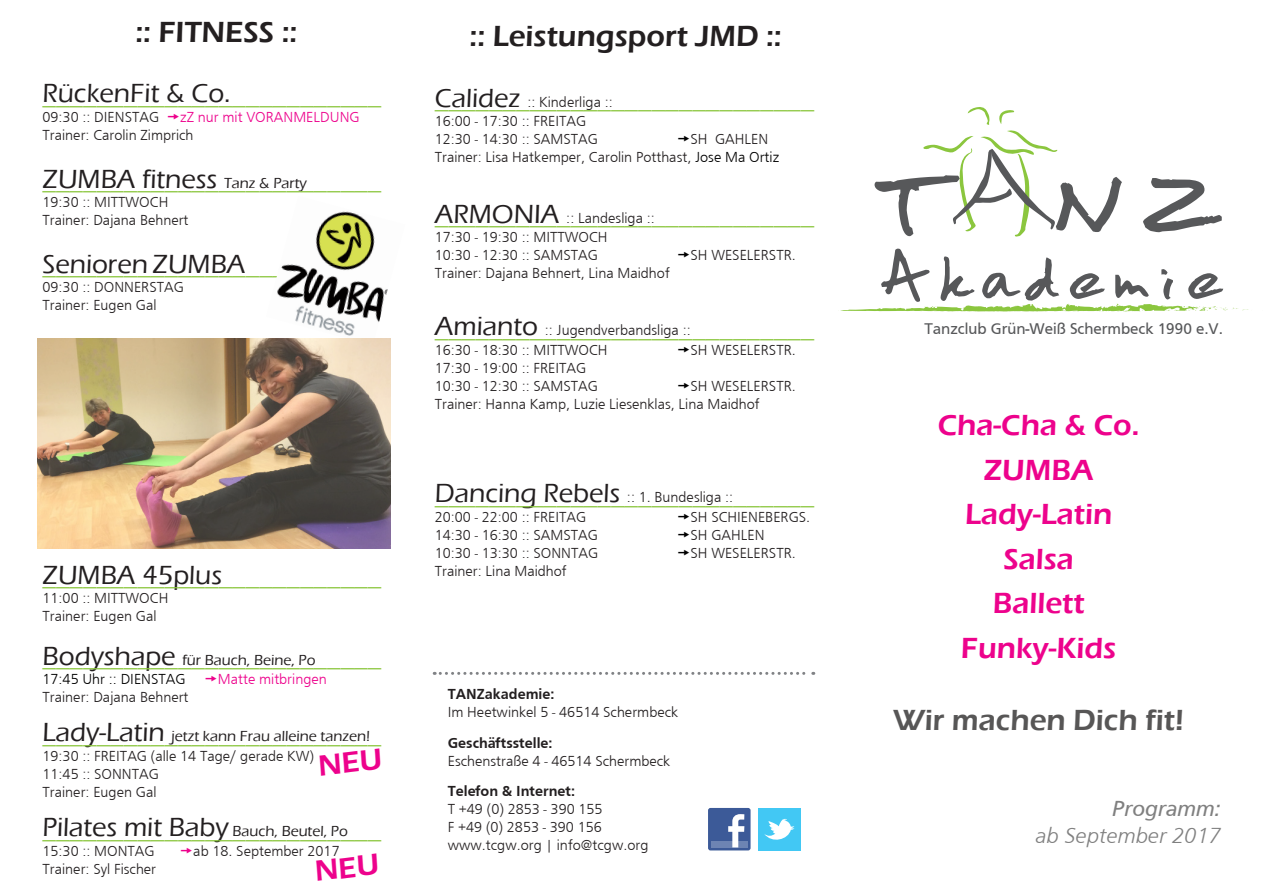
<style>
.page{position:relative;width:1263px;height:893px;background:#fff}
.page>*{position:absolute;margin:0;border:0;box-sizing:border-box;transform-origin:0 0}
.t1{font:95.85px "Moan Hand";color:#57585a}
.t2{font:66.6px "Moan Hand";letter-spacing:.18em;color:#57585a}
.t3{font:600 30px "Eras ITC";color:#ed028c}
.HTML_Preformatted{font:600 30px "Eras ITC";color:#231f20}
.t4{font:600 30px "Eras ITC";color:#575656}
.t5{font:500 27px "Eras ITC";color:#8bc63e}
.t6{font:500 27px "Eras ITC";color:#231f20}
.t7{font:italic 300 22.5px "Frutus T";color:#808080}
.t8{font:italic 22.5px "Frutus T";color:#808080}
.t9{font:15.9px "Frutus T";color:#57585a}
.HTML_Preformatted-2{font:300 15px "Frutus T";color:#231f20}
.t10{font:500 15px "Eras ITC";color:#231f20}
.t11{font:500 15px "Frutus T";color:#231f20}
.HTML_Preformatted-3{font:300 15px "Frutus T";color:#ed028c}
.t12{font:300 15px "Frutus T";color:#000}
.s1{color:#000}
</style>
<div class="page">
<div style="left:708px;top:808px;width:42px;height:42px;background:#3c5a98;border-radius:2px"></div>
<div style="left:711px;top:841px;width:36px;height:6px;background:#6d84b3"></div>
<svg style="left:728px;top:814px;width:16px;height:33px"></svg>
<div style="left:758px;top:808px;width:42px;height:42px;background:#42c8f4"></div>
<svg style="left:764px;top:819px;width:30px;height:21px"></svg>
<svg style="left:434px;top:672px;width:380px;height:3px"></svg>
<img style="left:277px;top:211px;width:114px;height:134px">
<svg style="left:923px;top:107px;width:135px;height:130px"></svg>
<svg style="left:840px;top:303px;width:409px;height:9px"></svg>
<img style="left:38px;top:338px;width:352px;height:211px">
<p class="HTML_Preformatted" style="left:135px;top:15px;width:164px">:: FITNESS ::</p>
<p class="t6" style="left:43px;top:78px;width:189px">RückenFit &amp; Co.</p>
<p class="t5" style="left:43px;top:80px;width:340px">_________________________</p>
<p class="HTML_Preformatted-2" style="left:43px;top:108px;width:118px">09:30 :: DIENSTAG</p>
<p class="HTML_Preformatted-3" style="left:180px;top:108px;width:181px">zZ nur mit VORANMELDUNG</p>
<p class="HTML_Preformatted-2" style="left:43px;top:126px;width:153px">Trainer: Carolin Zimprich</p>
<p class="t6" style="left:43px;top:164px;width:176px">ZUMBA fitness</p>
<p class="t5" style="left:43px;top:165px;width:340px">_________________________</p>
<p class="t10" style="left:224px;top:174px;width:84px">Tanz &amp; Party</p>
<p class="HTML_Preformatted-2" style="left:43px;top:193px;width:127px">19:30 :: MITTWOCH</p>
<p class="HTML_Preformatted-2" style="left:43px;top:211px;width:148px">Trainer: Dajana Behnert</p>
<p class="t6" style="left:43px;top:249px;width:205px">Senioren ZUMBA</p>
<p class="t5" style="left:43px;top:250px;width:259px">___________________</p>
<p class="HTML_Preformatted-2" style="left:43px;top:279px;width:143px">09:30 :: DONNERSTAG</p>
<p class="HTML_Preformatted-2" style="left:43px;top:297px;width:115px">Trainer: Eugen Gal</p>
<p class="t6" style="left:43px;top:559px;width:181px">ZUMBA 45plus</p>
<p class="t5" style="left:43px;top:561px;width:340px">_________________________</p>
<p class="HTML_Preformatted-2" style="left:43px;top:589px;width:127px">11:00 :: MITTWOCH</p>
<p class="HTML_Preformatted-2" style="left:43px;top:607px;width:115px">Trainer: Eugen Gal</p>
<p class="t6" style="left:43px;top:640px;width:135px">Bodyshape</p>
<p class="t5" style="left:43px;top:642px;width:340px">_________________________</p>
<p class="t10" style="left:182px;top:651px;width:135px">für Bauch, Beine, Po</p>
<p class="t12" style="left:43px;top:670px;width:145px">17:45 Uhr :: DIENSTAG</p>
<p class="HTML_Preformatted-3" style="left:218px;top:670px;width:110px">Matte mitbringen</p>
<p class="HTML_Preformatted-2" style="left:43px;top:688px;width:148px">Trainer: Dajana Behnert</p>
<p class="t6" style="left:43px;top:717px;width:124px">Lady-Latin</p>
<p class="t5" style="left:43px;top:719px;width:340px">_________________________</p>
<p class="t10" style="left:172px;top:728px;width:200px">jetzt kann Frau alleine tanzen!</p>
<p class="HTML_Preformatted-2" style="left:43px;top:747px;width:273px">19:30 :: FREITAG (alle 14 Tage/ gerade KW)</p>
<p class="HTML_Preformatted-2" style="left:43px;top:765px;width:118px">11:45 :: SONNTAG</p>
<p class="HTML_Preformatted-2" style="left:43px;top:783px;width:115px">Trainer: Eugen Gal</p>
<p class="t6" style="left:43px;top:812px;width:188px">Pilates mit Baby</p>
<p class="t5" style="left:43px;top:813px;width:340px">_________________________</p>
<p class="t10" style="left:232px;top:823px;width:117px">Bauch, Beutel, Po</p>
<p class="HTML_Preformatted-2" style="left:43px;top:842px;width:114px">15:30 :: MONTAG</p>
<p class="HTML_Preformatted-2" style="left:193px;top:842px;width:148px">ab 18. September 2017</p>
<p class="HTML_Preformatted-2" style="left:43px;top:860px;width:115px">Trainer: Syl Fischer</p>
<p class="HTML_Preformatted" style="left:470px;top:19px;width:314px">:: Leistungsport JMD ::</p>
<p class="t6" style="left:435px;top:83px;width:87px">Calidez</p>
<p class="t5" style="left:435px;top:84px;width:381px">____________________________</p>
<p class="HTML_Preformatted-2" style="left:527px;top:93px;width:87px">:: Kinderliga ::</p>
<p class="HTML_Preformatted-2" style="left:435px;top:112px;width:153px">16:00 - 17:30 :: FREITAG</p>
<p class="HTML_Preformatted-2" style="left:435px;top:130px;width:165px">12:30 - 14:30 :: SAMSTAG</p>
<p class="HTML_Preformatted-2" style="left:690px;top:130px;width:79px">SH GAHLEN</p>
<p class="HTML_Preformatted-2" style="left:435px;top:148px;width:346px">Trainer: Lisa Hatkemper, Carolin Potthast, <span class="s1">Jose Ma Ortiz</span></p>
<p class="t6" style="left:435px;top:199px;width:126px">ARMONIA</p>
<p class="t5" style="left:435px;top:200px;width:381px">____________________________</p>
<p class="HTML_Preformatted-2" style="left:566px;top:209px;width:90px">:: Landesliga ::</p>
<p class="HTML_Preformatted-2" style="left:435px;top:228px;width:174px">17:30 - 19:30 :: MITTWOCH</p>
<p class="HTML_Preformatted-2" style="left:435px;top:246px;width:165px">10:30 - 12:30 :: SAMSTAG</p>
<p class="HTML_Preformatted-2" style="left:690px;top:246px;width:107px">SH WESELERSTR.</p>
<p class="HTML_Preformatted-2" style="left:435px;top:264px;width:237px">Trainer: Dajana Behnert, Lina Maidhof</p>
<p class="t6" style="left:435px;top:311px;width:105px">Amianto</p>
<p class="t5" style="left:435px;top:313px;width:381px">____________________________</p>
<p class="HTML_Preformatted-2" style="left:545px;top:322px;width:147px">:: Jugendverbandsliga ::</p>
<p class="HTML_Preformatted-2" style="left:435px;top:341px;width:174px">16:30 - 18:30 :: MITTWOCH</p>
<p class="HTML_Preformatted-2" style="left:690px;top:341px;width:107px">SH WESELERSTR.</p>
<p class="HTML_Preformatted-2" style="left:435px;top:359px;width:153px">17:30 - 19:00 :: FREITAG</p>
<p class="HTML_Preformatted-2" style="left:435px;top:377px;width:165px">10:30 - 12:30 :: SAMSTAG</p>
<p class="HTML_Preformatted-2" style="left:690px;top:377px;width:107px">SH WESELERSTR.</p>
<p class="HTML_Preformatted-2" style="left:435px;top:395px;width:326px">Trainer: Hanna Kamp, Luzie Liesenklas, Lina Maidhof</p>
<p class="t6" style="left:435px;top:478px;width:187px">Dancing Rebels</p>
<p class="t5" style="left:435px;top:480px;width:381px">____________________________</p>
<p class="HTML_Preformatted-2" style="left:627px;top:488px;width:108px">:: 1. Bundesliga ::</p>
<p class="HTML_Preformatted-2" style="left:435px;top:508px;width:153px">20:00 - 22:00 :: FREITAG</p>
<p class="HTML_Preformatted-2" style="left:690px;top:508px;width:121px">SH SCHIENEBERGS.</p>
<p class="HTML_Preformatted-2" style="left:435px;top:526px;width:165px">14:30 - 16:30 :: SAMSTAG</p>
<p class="HTML_Preformatted-2" style="left:690px;top:526px;width:75px">SH GAHLEN</p>
<p class="HTML_Preformatted-2" style="left:435px;top:544px;width:165px">10:30 - 13:30 :: SONNTAG</p>
<p class="HTML_Preformatted-2" style="left:690px;top:544px;width:107px">SH WESELERSTR.</p>
<p class="HTML_Preformatted-2" style="left:435px;top:562px;width:134px">Trainer: Lina Maidhof</p>
<p class="t11" style="left:448px;top:685px;width:108px">TANZakademie:</p>
<p class="HTML_Preformatted-2" style="left:448px;top:703px;width:232px">Im Heetwinkel 5 - 46514 Schermbeck</p>
<p class="t11" style="left:448px;top:734px;width:106px">Geschäftsstelle:</p>
<p class="HTML_Preformatted-2" style="left:448px;top:752px;width:224px">Eschenstraße 4 - 46514 Schermbeck</p>
<p class="t11" style="left:448px;top:783px;width:129px">Telefon &amp; Internet:</p>
<p class="HTML_Preformatted-2" style="left:448px;top:801px;width:156px">T +49 (0) 2853 - 390 155</p>
<p class="HTML_Preformatted-2" style="left:448px;top:819px;width:156px">F +49 (0) 2853 - 390 156</p>
<p class="HTML_Preformatted-2" style="left:448px;top:837px;width:202px">www.tcgw.org | info@tcgw.org</p>
<p class="t1" style="left:880px;top:145px;width:338px">T NZ</p>
<p class="t2" style="left:880px;top:236px;width:342px">Akademie</p>
<p class="t9" style="left:924px;top:320px;width:300px">Tanzclub Grün-Weiß Schermbeck 1990 e.V.</p>
<p class="t3" style="left:938px;top:408px;width:203px">Cha-Cha &amp; Co.</p>
<p class="t3" style="left:984px;top:453px;width:111px">ZUMBA</p>
<p class="t3" style="left:965px;top:497px;width:149px">Lady-Latin</p>
<p class="t3" style="left:1003px;top:542px;width:72px">Salsa</p>
<p class="t3" style="left:993px;top:586px;width:93px">Ballett</p>
<p class="t3" style="left:961px;top:631px;width:157px">Funky-Kids</p>
<p class="t4" style="left:893px;top:703px;width:293px">Wir machen Dich fit!</p>
<p class="t8" style="left:1112px;top:795px;width:110px">Programm:</p>
<p class="t7" style="left:1035px;top:822px;width:186px">ab September 2017</p>
</div>
